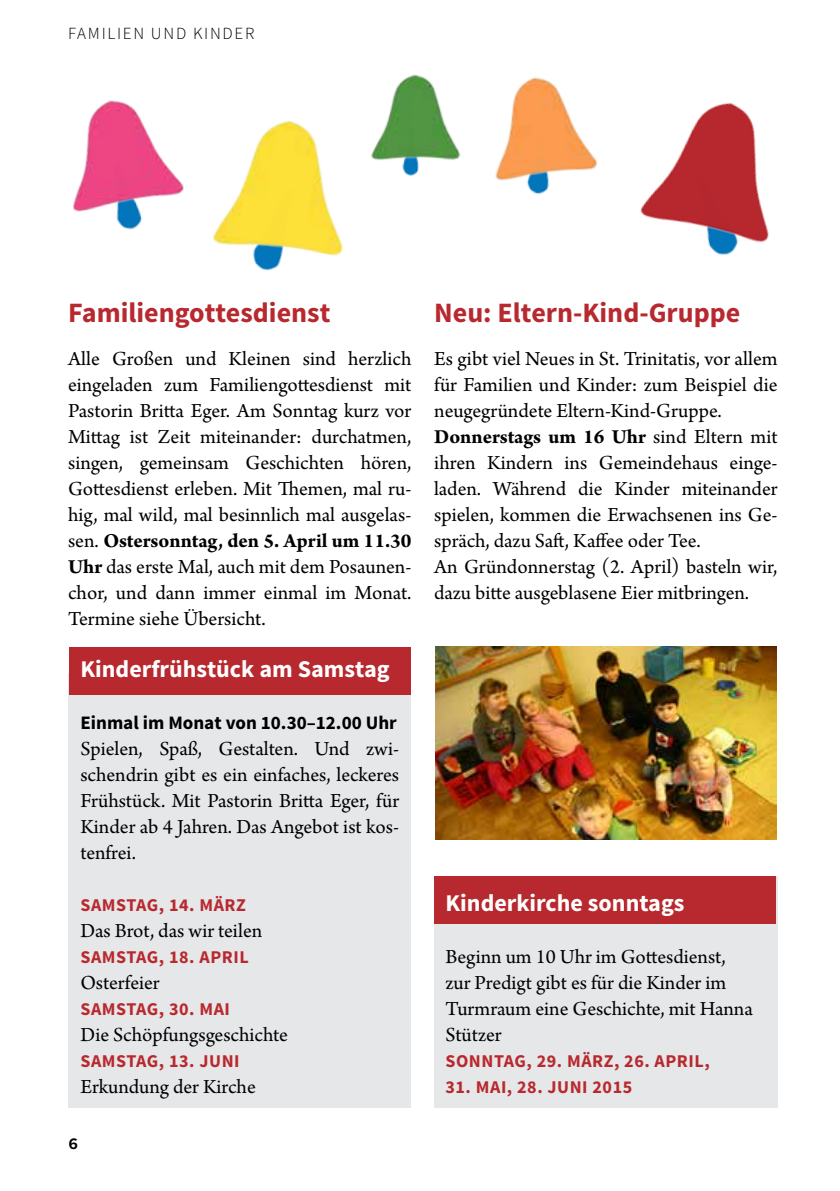
<style>
.page{position:relative;width:840px;height:1191px;background:#fff}
.page>*{position:absolute;margin:0;border:0;box-sizing:border-box;transform-origin:0 0}
.t1{font:700 28px "Source Sans Pro";color:#b8292f}
.t2{font:700 24px "Source Sans Pro";color:#fff}
.t3{font:21px/26px "Arno Pro";color:#000;text-align:justify}
.t4{font:600 20px "Source Sans Pro";color:#000}
.t5{font:700 19px "Source Sans Pro";color:#000}
.t6{font:700 18px "Source Sans Pro";letter-spacing:.03em;color:#b8292f}
.t7{font:300 17px "Source Sans Pro";letter-spacing:.1em;color:#000}
.s1{font-weight:700}
</style>
<div class="page">
<div style="left:68px;top:673px;width:342px;height:434px;background:#e6e7e8"></div>
<div style="left:434px;top:876px;width:343px;height:231px;background:#e6e7e8"></div>
<div style="left:69px;top:647px;width:341px;height:47px;background:#b8292f"></div>
<div style="left:434px;top:876px;width:341px;height:48px;background:#b8292f"></div>
<img style="left:227px;top:120px;width:116px;height:151px">
<img style="left:73px;top:100px;width:154px;height:145px">
<img style="left:371px;top:74px;width:90px;height:102px">
<img style="left:495px;top:77px;width:103px;height:117px">
<img style="left:640px;top:103px;width:129px;height:152px">
<img style="left:435px;top:647px;width:341px;height:192px">
<p class="t7" style="left:68px;top:23px;width:188px">FAMILIEN UND KINDER</p>
<h1 class="t1" style="left:68px;top:295px;width:264px">Familiengottesdienst</h1>
<p class="t3" style="left:68px;top:346px;width:345px">Alle Großen und Kleinen sind herzlich eingeladen zum Familiengottesdienst mit Pastorin Britta Eger. Am Sonntag kurz vor Mittag ist Zeit miteinander: durchatmen, singen, gemeinsam Geschichten hören, Gottesdienst erleben. Mit Themen, mal ru&shy;hig, mal wild, mal besinnlich mal ausgelas&shy;sen. <span class="s1">Ostersonntag, den 5. April um 11.30<br>Uhr</span> das erste Mal, auch mit dem Posaunen&shy;chor, und dann immer einmal im Monat.<br>Termine siehe Übersicht.</p>
<p class="t2" style="left:80px;top:653px;width:310px">Kinderfrühstück am Samstag</p>
<p class="t5" style="left:80px;top:710px;width:318px">Einmal im Monat von 10.30–12.00 Uhr</p>
<p class="t3" style="left:80px;top:736px;width:320px">Spielen, Spaß, Gestalten. Und zwi&shy;schendrin gibt es ein einfaches, leckeres Frühstück. Mit Pastorin Britta Eger, für Kinder ab 4 Jahren. Das Angebot ist kos&shy;tenfrei.</p>
<p class="t6" style="left:80px;top:893px;width:23px">Samstag</p>
<p class="t6" style="left:159px;top:893px;width:88px">, 14. März</p>
<p class="t3" style="left:80px;top:918px;width:183px">Das Brot, das wir teilen</p>
<p class="t6" style="left:80px;top:945px;width:23px">Samstag</p>
<p class="t6" style="left:159px;top:945px;width:91px">, 18. April</p>
<p class="t3" style="left:80px;top:970px;width:81px">Osterfeier</p>
<p class="t6" style="left:80px;top:997px;width:23px">Samstag</p>
<p class="t6" style="left:159px;top:997px;width:64px">, 30. Mai</p>
<p class="t3" style="left:80px;top:1022px;width:209px">Die Schöpfungsgeschichte</p>
<p class="t6" style="left:80px;top:1049px;width:23px">Samstag</p>
<p class="t6" style="left:159px;top:1049px;width:72px">, 13. Juni</p>
<p class="t3" style="left:80px;top:1074px;width:177px">Erkundung der Kirche</p>
<p class="t4" style="left:68px;top:1130px;width:12px">6</p>
<h1 class="t1" style="left:434px;top:295px;width:307px">Neu: Eltern-Kind-Gruppe</h1>
<p class="t3" style="left:434px;top:346px;width:345px;text-align:left">Es gibt viel Neues in St. Trinitatis, vor allem für Familien und Kinder: zum Beispiel die neugegründete Eltern-Kind-Gruppe.<br><span class="s1">Donnerstags um 16 Uhr</span> sind Eltern mit ihren Kindern ins Gemeindehaus einge&shy;laden. Während die Kinder miteinander spielen, kommen die Erwachsenen ins Ge&shy;spräch, dazu Saft, Kaffee oder Tee.<br>An Gründonnerstag (2. April) basteln wir, dazu bitte ausgeblasene Eier mitbringen.</p>
<p class="t2" style="left:445px;top:887px;width:240px">Kinderkirche sonntags</p>
<p class="t3" style="left:445px;top:944px;width:309px;text-align:left">Beginn um 10 Uhr im Gottesdienst, zur Predigt gibt es für die Kinder im<br>Turmraum eine Geschichte, mit Hanna<br>Stützer</p>
<p class="t6" style="left:445px;top:1049px;width:36px">Sonntag</p>
<p class="t6" style="left:526px;top:1049px;width:185px">, 29. März, 26. April,</p>
<p class="t6" style="left:445px;top:1075px;width:188px">31. Mai, 28. Juni 2015</p>
</div>
